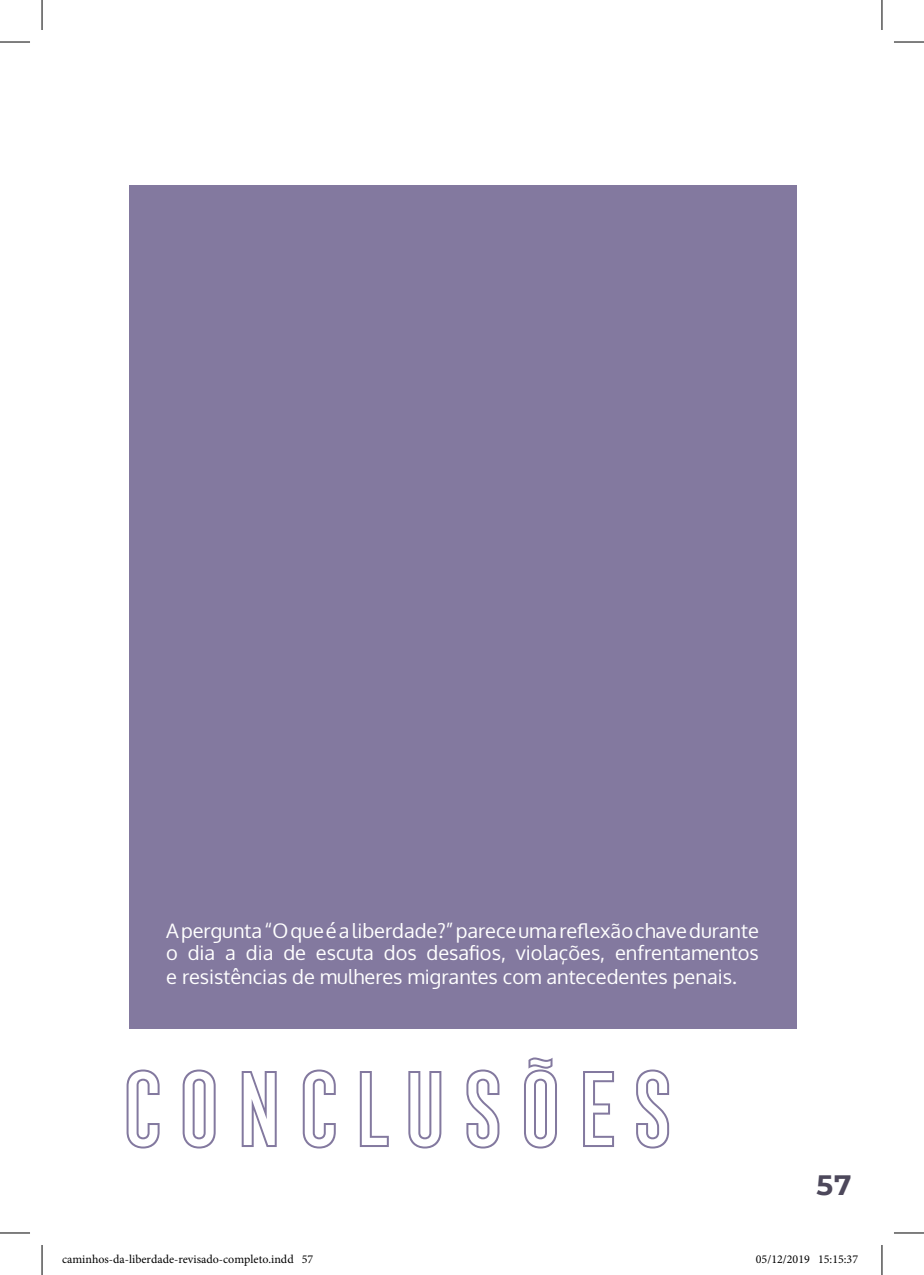
<style>
.page{position:relative;width:924px;height:1275px;background:#fff}
.page>*{position:absolute;margin:0;border:0;box-sizing:border-box;transform-origin:0 0}
.t1{font:100px "Frontage Condensed Outline";letter-spacing:.01em;color:#83799f}
.t2{font:700 28px "Montserrat";color:#4d485b}
.t3{font:20px/22px "Oxygen";color:#fff}
.t4{font:12px "Minion Pro";color:#000}
</style>
<div class="page">
<div style="left:129px;top:185px;width:667px;height:843px;background:#83799f"></div>
<hr style="left:0;top:42px;width:30px;height:1px;background:#000">
<hr style="left:893px;top:42px;width:30px;height:1px;background:#000">
<hr style="left:0;top:1232px;width:30px;height:1px;background:#000">
<hr style="left:893px;top:1232px;width:30px;height:1px;background:#000">
<hr style="left:42px;top:0;width:1px;height:30px;background:#000">
<hr style="left:42px;top:1245px;width:1px;height:30px;background:#000">
<hr style="left:881px;top:0;width:1px;height:30px;background:#000">
<hr style="left:881px;top:1245px;width:1px;height:30px;background:#000">
<div style="left:755px;top:1255px;width:6px;height:8px;border:1px solid #fff;border-radius:50%"></div>
<svg style="left:756px;top:1255px;width:5px;height:8px"></svg>
<p class="t3" style="left:166px;top:919px;width:594px">A pergunta “O que é a liberdade?” parece uma reflexão chave durante o dia a dia de escuta dos desafios, violações, enfrentamentos</p>
<p class="t3" style="left:166px;top:965px;width:572px">e resistências de mulheres migrantes com antecedentes penais.</p>
<h1 class="t1" style="left:111px;top:1053px;width:567px">CONCLUSÕES</h1>
<h2 class="t2" style="left:816px;top:1164px;width:36px">57</h2>
<p class="t4" style="left:62px;top:1251px;width:253px">caminhos-da-liberdade-revisado-completo.indd 57</p>
<p class="t4" style="left:755px;top:1251px;width:104px">05/12/2019 15:15:37</p>
</div>
